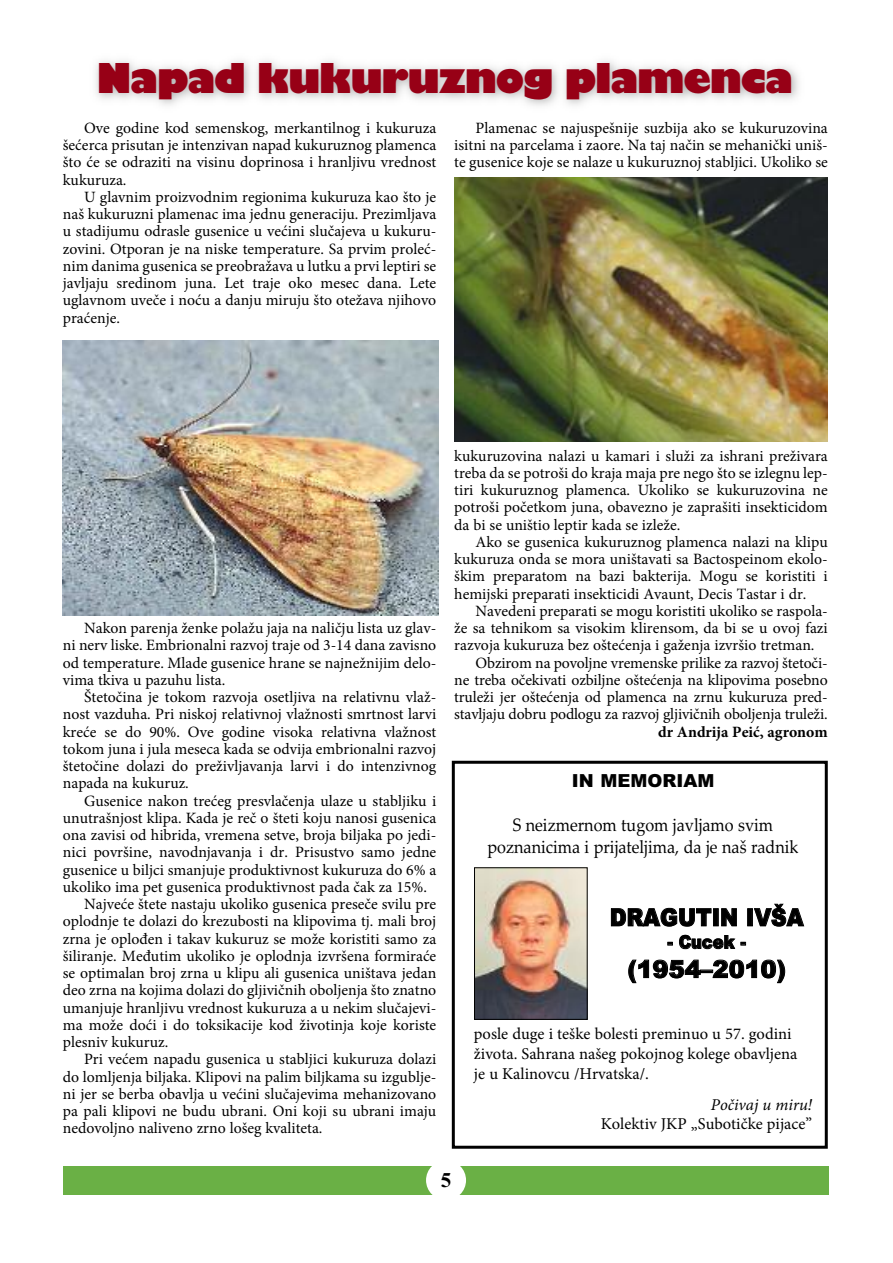
<style>
.page{position:relative;width:893px;height:1263px;background:#fff}
.page>*{position:absolute;margin:0;border:0;box-sizing:border-box;transform-origin:0 0}
.t1{font:45px "Gill Kay DEE";color:#970016}
.t2{font:900 24px "Arial";letter-spacing:.005em;color:#000;scale:.9 1}
.t3{font:900 24px "Arial";letter-spacing:.005em;color:#000}
.t4{font:700 21px "Times New Roman";color:#000}
.t5{font:18px/21.9px "Palatino Linotype";color:#000;text-align:center;scale:.9 1}
.t6{font:900 18px "Arial";color:#000}
.t7{font:900 18px "Arial";color:#000;scale:.9 1}
.t8{font:16.5px/19.8px "Minion Pro";color:#000}
.t9{font:italic 16.5px "Minion Pro";color:#000}
.t10{font:15.75px/17.2px "Minion Pro";color:#000;text-align:justify}
.t11{font:700 15.75px "Minion Pro";color:#000}
</style>
<div class="page">
<div style="left:63px;top:1166px;width:766px;height:28px;background:#6ab045"></div>
<div style="left:426px;top:1160px;width:40px;height:40px;background:#fff;border-radius:50%"></div>
<div style="left:452px;top:761px;width:376px;height:388px;border:3px solid #000"></div>
<img style="left:476px;top:869px;width:110px;height:149px">
<div style="left:474px;top:867px;width:114px;height:153px;border:1px solid #000"></div>
<img style="left:454px;top:178px;width:374px;height:263px">
<img style="left:63px;top:341px;width:375px;height:275px">
<h1 class="t1" style="left:98px;top:51px;width:696px">Napad kukuruznog plamenca</h1>
<p class="t10" style="left:63px;top:121px;width:375px;text-indent:21px">Ove godine kod semenskog, merkantilnog i kukuruza šećerca prisutan je intenzivan napad kukuruznog plamenca što će se odraziti na visinu doprinosa i hranljivu vrednost kukuruza.</p>
<p class="t10" style="left:63px;top:190px;width:375px;text-indent:21px">U glavnim proizvodnim regionima kukuruza kao što je naš kukuruzni plamenac ima jednu generaciju. Prezimljava u stadijumu odrasle gusenice u većini slučajeva u kukuru&shy;zovini. Otporan je na niske temperature. Sa prvim proleć&shy;nim danima gusenica se preobražava u lutku a prvi leptiri se javljaju sredinom juna. Let traje oko mesec dana. Lete uglavnom uveče i noću a danju miruju što otežava njihovo praćenje.</p>
<p class="t10" style="left:454px;top:121px;width:375px;text-indent:21px">Plamenac se najuspešnije suzbija ako se kukuruzovina isitni na parcelama i zaore. Na taj način se mehanički uniš&shy;te gusenice koje se nalaze u kukuruznoj stabljici. Ukoliko se</p>
<p class="t10" style="left:63px;top:621px;width:375px;text-indent:21px">Nakon parenja ženke polažu jaja na naličju lista uz glav&shy;ni nerv liske. Embrionalni razvoj traje od 3-14 dana zavisno od temperature. Mlade gusenice hrane se najnežnijim delo&shy;vima tkiva u pazuhu lista.</p>
<p class="t10" style="left:63px;top:690px;width:375px;text-indent:21px">Štetočina je tokom razvoja osetljiva na relativnu vlaž&shy;nost vazduha. Pri niskoj relativnoj vlažnosti smrtnost larvi kreće se do 90%. Ove godine visoka relativna vlažnost tokom juna i jula meseca kada se odvija embrionalni razvoj štetočine dolazi do preživljavanja larvi i do intenzivnog napada na kukuruz.</p>
<p class="t10" style="left:84px;top:793px;width:354px">Gusenice nakon trećeg presvlačenja ulaze u stabljiku i</p>
<p class="t10" style="left:63px;top:811px;width:375px">unutrašnjost klipa. Kada je reč o šteti koju nanosi gusenica</p>
<p class="t10" style="left:63px;top:828px;width:375px">ona zavisi od hibrida, vremena setve, broja biljaka po jedi-</p>
<p class="t10" style="left:63px;top:845px;width:375px">nici površine, navodnjavanja i dr. Prisustvo samo jedne</p>
<p class="t10" style="left:63px;top:862px;width:375px">gusenice u biljci smanjuje produktivnost kukuruza do 6% a</p>
<p class="t10" style="left:63px;top:880px;width:366px">ukoliko ima pet gusenica produktivnost pada čak za 15%.</p>
<p class="t10" style="left:84px;top:897px;width:354px">Najveće štete nastaju ukoliko gusenica preseče svilu pre</p>
<p class="t10" style="left:63px;top:914px;width:375px">oplodnje te dolazi do krezubosti na klipovima tj. mali broj</p>
<p class="t10" style="left:63px;top:931px;width:375px">zrna je oplođen i takav kukuruz se može koristiti samo za</p>
<p class="t10" style="left:63px;top:949px;width:375px">šiliranje. Međutim ukoliko je oplodnja izvršena formiraće</p>
<p class="t10" style="left:63px;top:966px;width:375px">se optimalan broj zrna u klipu ali gusenica uništava jedan</p>
<p class="t10" style="left:63px;top:983px;width:375px">deo zrna na kojima dolazi do gljivičnih oboljenja što znatno</p>
<p class="t10" style="left:63px;top:1000px;width:375px">umanjuje hranljivu vrednost kukuruza a u nekim slučajevi-</p>
<p class="t10" style="left:63px;top:1018px;width:375px">ma može doći i do toksikacije kod životinja koje koriste</p>
<p class="t10" style="left:63px;top:1035px;width:107px">plesniv kukuruz.</p>
<p class="t10" style="left:84px;top:1052px;width:354px">Pri većem napadu gusenica u stabljici kukuruza dolazi</p>
<p class="t10" style="left:63px;top:1069px;width:375px">do lomljenja biljaka. Klipovi na palim biljkama su izgublje-</p>
<p class="t10" style="left:63px;top:1087px;width:375px">ni jer se berba obavlja u većini slučajevima mehanizovano</p>
<p class="t10" style="left:63px;top:1104px;width:375px">pa pali klipovi ne budu ubrani. Oni koji su ubrani imaju</p>
<p class="t10" style="left:63px;top:1121px;width:261px">nedovoljno naliveno zrno lošeg kvaliteta.</p>
<p class="t10" style="left:454px;top:448px;width:375px">kukuruzovina nalazi u kamari i služi za ishrani preživara treba da se potroši do kraja maja pre nego što se izlegnu lep&shy;tiri kukuruznog plamenca. Ukoliko se kukuruzovina ne potroši početkom juna, obavezno je zaprašiti insekticidom da bi se uništio leptir kada se izleže.</p>
<p class="t10" style="left:454px;top:535px;width:375px;text-indent:21px">Ako se gusenica kukuruznog plamenca nalazi na klipu kukuruza onda se mora uništavati sa Bactospeinom ekolo&shy;škim preparatom na bazi bakterija. Mogu se koristiti i hemijski preparati insekticidi Avaunt, Decis Tastar i dr.</p>
<p class="t10" style="left:476px;top:604px;width:354px">Navedeni preparati se mogu koristiti ukoliko se raspola-</p>
<p class="t10" style="left:454px;top:621px;width:375px">že sa tehnikom sa visokim klirensom, da bi se u ovoj fazi</p>
<p class="t10" style="left:454px;top:638px;width:362px">razvoja kukuruza bez oštećenja i gaženja izvršio tretman.</p>
<p class="t10" style="left:476px;top:655px;width:354px">Obzirom na povoljne vremenske prilike za razvoj štetoči-</p>
<p class="t10" style="left:454px;top:673px;width:375px">ne treba očekivati ozbiljne oštećenja na klipovima posebno</p>
<p class="t10" style="left:454px;top:690px;width:375px">truleži jer oštećenja od plamenca na zrnu kukuruza pred-</p>
<p class="t10" style="left:454px;top:707px;width:375px">stavljaju dobru podlogu za razvoj gljivičnih oboljenja truleži.</p>
<p class="t11" style="left:658px;top:726px;width:171px">dr Andrija Peić, agronom</p>
<p class="t6" style="left:572px;top:770px;width:144px">IN MEMORIAM</p>
<p class="t5" style="left:487px;top:813px;width:347px">S neizmernom tugom javljamo svim poznanicima i prijateljima, da je naš radnik</p>
<h2 class="t2" style="left:610px;top:903px;width:217px">DRAGUTIN IVŠA</h2>
<p class="t7" style="left:667px;top:932px;width:89px">- Cucek -</p>
<h2 class="t3" style="left:627px;top:955px;width:160px">(1954–2010)</h2>
<p class="t8" style="left:474px;top:1025px;width:325px">posle duge i teške bolesti preminuo u 57. godini života. Sahrana našeg pokojnog kolege obavljena je u Kalinovcu /Hrvatska/.</p>
<p class="t9" style="left:711px;top:1098px;width:103px">Počivaj u miru!</p>
<p class="t8" style="left:601px;top:1116px;width:213px">Kolektiv JKP „Subotičke pijace”</p>
<h3 class="t4" style="left:441px;top:1168px;width:12px">5</h3>
</div>
